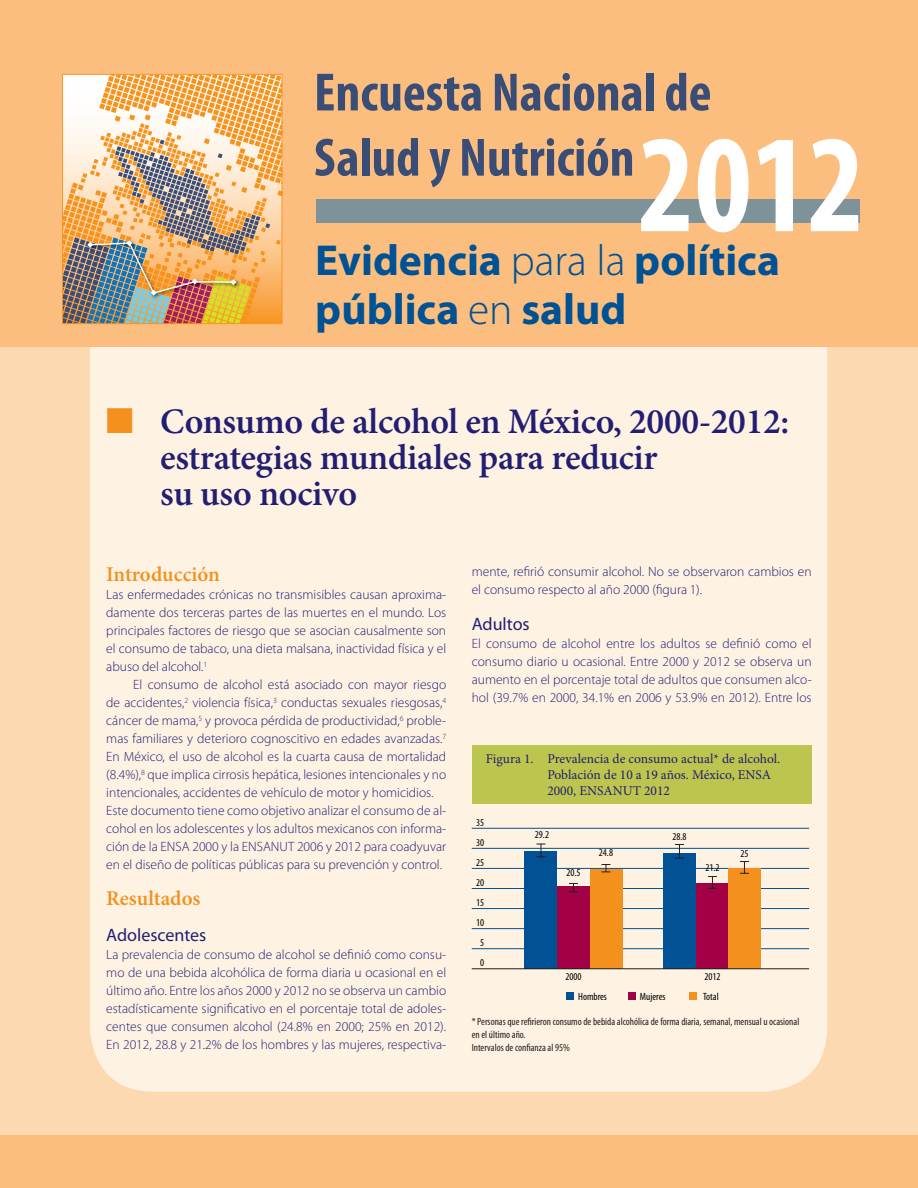
<style>
.page{position:relative;width:918px;height:1188px;background:#fff}
.page>*{position:absolute;margin:0;border:0;box-sizing:border-box;transform-origin:0 0}
.t1{font:700 43.5px/49.5px "Myriad Pro";color:#005294}
.t2{font:600 36px/36px "Minion Pro";letter-spacing:-.01em;color:#221e72}
.t3{font:600 21px "Minion Pro";color:#f4901d}
.t4{font:18px "Myriad Pro";color:#221e72}
.t5{font:300 13.5px/18px "Myriad Pro";color:#221e72;text-align:justify}
.t6{font:13.5px/16.2px "Minion Pro";color:#221e72}
.t7{font:condensed 10.5px/12.6px "Myriad Pro";color:#231f20}
.t8{font:condensed 10.5px "Myriad Pro";color:#000}
.s1{font-weight:300}
.s2{color:#f4901d}
</style>
<div class="page">
<div style="left:0;top:1px;width:918px;height:1169px;background:#fdd9b2"></div>
<div style="left:90px;top:137px;width:737px;height:955px;background:#fef2e3;border-radius:63px"></div>
<div style="left:0;top:0;width:918px;height:346px;background:#fbbe7e"></div>
<div style="left:0;top:1135px;width:918px;height:53px;background:#fbbe7e"></div>
<img style="left:62px;top:74px;width:220px;height:250px">
<div style="left:316px;top:199px;width:544px;height:24px;background:#7d9299"></div>
<svg style="left:641px;top:139px;width:48px;height:92px"></svg>
<svg style="left:811px;top:139px;width:47px;height:92px"></svg>
<svg style="left:698px;top:139px;width:51px;height:93px"></svg>
<svg style="left:758px;top:140px;width:35px;height:91px"></svg>
<svg style="left:317px;top:74px;width:164px;height:37px"></svg>
<svg style="left:495px;top:73px;width:146px;height:38px"></svg>
<div style="left:646px;top:73px;width:7px;height:37px;background:#394d76"></div>
<svg style="left:666px;top:73px;width:44px;height:38px"></svg>
<svg style="left:315px;top:139px;width:42px;height:37px"></svg>
<div style="left:362px;top:138px;width:7px;height:38px;background:#394d76"></div>
<svg style="left:374px;top:138px;width:44px;height:38px"></svg>
<svg style="left:429px;top:149px;width:21px;height:38px"></svg>
<svg style="left:462px;top:138px;width:170px;height:38px"></svg>
<div style="left:472px;top:745px;width:340px;height:58px;background:#bcc64e"></div>
<div style="left:566px;top:993px;width:8px;height:7px;background:#005294"></div>
<div style="left:628px;top:993px;width:7px;height:7px;background:#a30146"></div>
<div style="left:689px;top:993px;width:7px;height:7px;background:#f4901d"></div>
<hr style="left:472px;top:948px;width:337px;height:1px;background:#005294">
<hr style="left:472px;top:928px;width:337px;height:1px;background:#005294">
<hr style="left:472px;top:908px;width:337px;height:1px;background:#005294">
<hr style="left:472px;top:888px;width:337px;height:1px;background:#005294">
<hr style="left:472px;top:868px;width:337px;height:1px;background:#005294">
<hr style="left:472px;top:848px;width:337px;height:1px;background:#005294">
<hr style="left:472px;top:828px;width:337px;height:1px;background:#005294">
<div style="left:525px;top:852px;width:32px;height:117px;background:#005294"></div>
<div style="left:558px;top:886px;width:32px;height:83px;background:#a30146"></div>
<div style="left:590px;top:869px;width:33px;height:100px;background:#f4901d"></div>
<div style="left:664px;top:853px;width:32px;height:116px;background:#005294"></div>
<div style="left:697px;top:884px;width:32px;height:85px;background:#a30146"></div>
<div style="left:729px;top:868px;width:32px;height:101px;background:#f4901d"></div>
<hr style="left:472px;top:968px;width:337px;height:1px;background:#231f20">
<svg style="left:536px;top:844px;width:9px;height:13px"></svg>
<svg style="left:569px;top:883px;width:9px;height:9px"></svg>
<svg style="left:601px;top:864px;width:9px;height:9px"></svg>
<svg style="left:675px;top:844px;width:9px;height:15px"></svg>
<svg style="left:708px;top:876px;width:9px;height:13px"></svg>
<svg style="left:740px;top:861px;width:9px;height:13px"></svg>
<h1 class="t1" style="left:315px;top:234px;width:466px">Evidencia <span class="s1">para la</span> política pública <span class="s1">en</span> salud</h1>
<h2 class="t2" style="left:160px;top:403px;width:630px;text-indent:-54px"><span class="s2">■</span> Consumo de alcohol en México, 2000-2012: estrategias mundiales para reducir<br>su uso nocivo</h2>
<h3 class="t3" style="left:106px;top:560px;width:115px">Introducción</h3>
<p class="t5" style="left:106px;top:586px;width:341px">Las enfermedades crónicas no transmisibles causan aproxima&shy;damente dos terceras partes de las muertes en el mundo. Los principales factores de riesgo que se asocian causalmente son el consumo de tabaco, una dieta malsana, inactividad física y el abuso del alcohol.<sup>1</sup></p>
<p class="t5" style="left:106px;top:676px;width:341px;text-align:left;text-indent:27px">El consumo de alcohol está asociado con mayor riesgo de accidentes,<sup>2</sup> violencia física,<sup>3</sup> conductas sexuales riesgosas,<sup>4 </sup>cáncer de mama,<sup>5</sup> y provoca pérdida de productividad,<sup>6</sup> proble&shy;mas familiares y deterioro cognoscitivo en edades avanzadas.<sup>7<br></sup>En México, el uso de alcohol es la cuarta causa de mortalidad (8.4%),<sup>8</sup> que implica cirrosis hepática, lesiones intencionales y no intencionales, accidentes de vehículo de motor y homicidios.<br>Este documento tiene como objetivo analizar el consumo de al&shy;cohol en los adolescentes y los adultos mexicanos con informa&shy;ción de la ENSA 2000 y la ENSANUT 2006 y 2012 para coadyuvar en el diseño de políticas públicas para su prevención y control.</p>
<h3 class="t3" style="left:106px;top:884px;width:96px">Resultados</h3>
<h3 class="t4" style="left:106px;top:924px;width:102px">Adolescentes</h3>
<p class="t5" style="left:106px;top:946px;width:341px">La prevalencia de consumo de alcohol se definió como consu&shy;mo de una bebida alcohólica de forma diaria u ocasional en el último año. Entre los años 2000 y 2012 no se observa un cambio estadísticamente significativo en el porcentaje total de adoles&shy;centes que consumen alcohol (24.8% en 2000; 25% en 2012).<br>En 2012, 28.8 y 21.2% de los hombres y las mujeres, respectiva-</p>
<p class="t5" style="left:472px;top:563px;width:341px">mente, refirió consumir alcohol. No se observaron cambios en el consumo respecto al año 2000 (figura 1).</p>
<h3 class="t4" style="left:472px;top:613px;width:59px">Adultos</h3>
<p class="t5" style="left:472px;top:635px;width:341px">El consumo de alcohol entre los adultos se definió como el consumo diario u ocasional. Entre 2000 y 2012 se observa un aumento en el porcentaje total de adultos que consumen alco&shy;hol (39.7% en 2000, 34.1% en 2006 y 53.9% en 2012). Entre los</p>
<p class="t6" style="left:547px;top:750px;width:234px;text-indent:-62px">Figura 1. Prevalencia de consumo actual* de alcohol.<br>Población de 10 a 19 años. México, ENSA<br>2000, ENSANUT 2012</p>
<p class="t8" style="left:476px;top:816px;width:10px">35</p>
<p class="t8" style="left:476px;top:836px;width:10px">30</p>
<p class="t8" style="left:476px;top:856px;width:10px">25</p>
<p class="t8" style="left:476px;top:876px;width:10px">20</p>
<p class="t8" style="left:476px;top:896px;width:10px">15</p>
<p class="t8" style="left:476px;top:916px;width:10px">10</p>
<p class="t8" style="left:480px;top:936px;width:6px">5</p>
<p class="t8" style="left:480px;top:956px;width:6px">0</p>
<p class="t8" style="left:535px;top:828px;width:16px">29.2</p>
<p class="t8" style="left:566px;top:866px;width:16px">20.5</p>
<p class="t8" style="left:599px;top:847px;width:16px">24.8</p>
<p class="t8" style="left:672px;top:831px;width:16px">28.8</p>
<p class="t8" style="left:705px;top:861px;width:16px">21.2</p>
<p class="t8" style="left:740px;top:848px;width:10px">25</p>
<p class="t8" style="left:565px;top:970px;width:18px">2000</p>
<p class="t8" style="left:704px;top:970px;width:18px">2012</p>
<p class="t8" style="left:578px;top:990px;width:30px">Hombres</p>
<p class="t8" style="left:640px;top:990px;width:27px">Mujeres</p>
<p class="t8" style="left:703px;top:990px;width:17px">Total</p>
<p class="t7" style="left:472px;top:1015px;width:329px">* Personas que refirieron consumo de bebida alcohólica de forma diaria, semanal, mensual u ocasional en el último año.<br>Intervalos de confianza al 95%</p>
</div>
